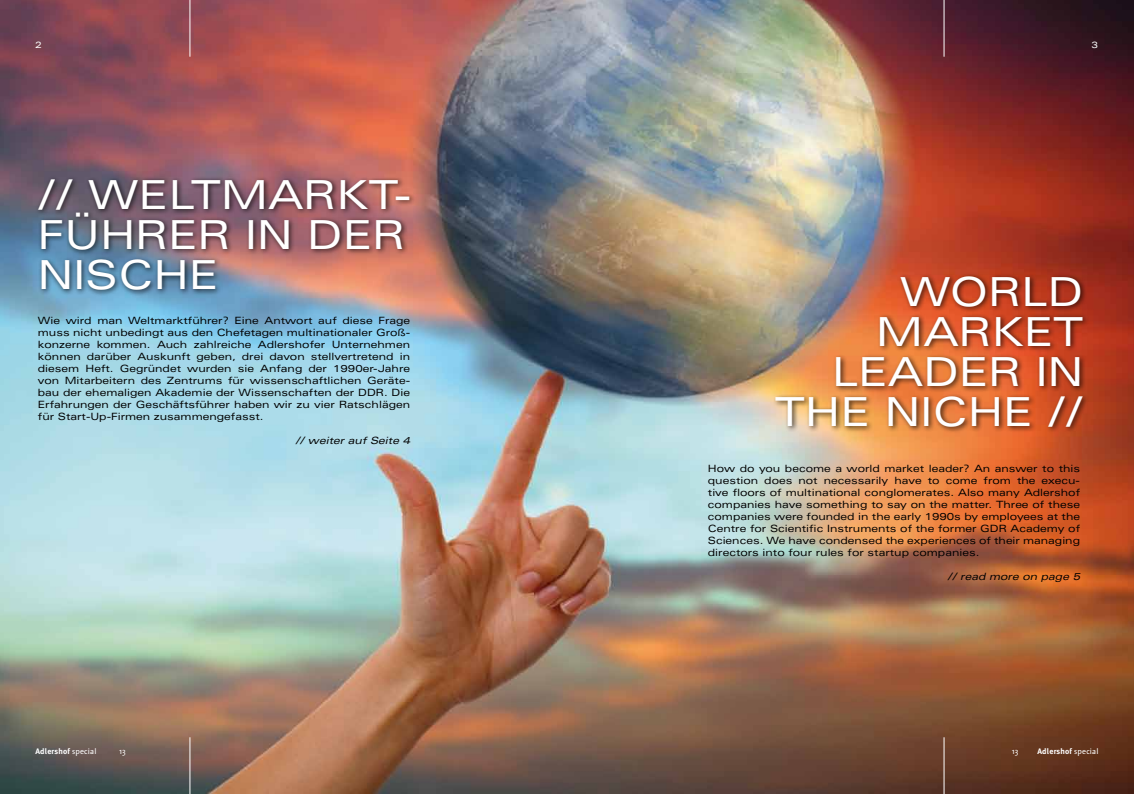
<style>
.page{position:relative;width:1134px;height:794px;background:#fff}
.page>*{position:absolute;margin:0;border:0;box-sizing:border-box;transform-origin:0 0}
.t1{font:expanded 40px/40px "Univers";color:#fff}
.t2{font:expanded 10px/12px "Univers";color:#000;text-align:justify}
.t3{font:italic expanded 10px "Univers";color:#000}
.t4{font:expanded 9px "Univers";color:#fff}
.t5{font:700 8px "Meta Plus";letter-spacing:.02em;color:#fff}
.t6{font:8px "Thesis Sans";color:#fff}
.s1{font-family:"Thesis Sans";font-weight:400}
</style>
<div class="page">
<img style="left:0;top:0;width:1134px;height:794px">
<div style="left:35px;top:175px;width:381px;height:122px;background:#000;opacity:.75"></div>
<hr style="left:190px;top:0;width:1px;height:57px;background:#fff">
<hr style="left:190px;top:737px;width:1px;height:57px;background:#fff">
<hr style="left:944px;top:0;width:1px;height:57px;background:#fff">
<hr style="left:944px;top:737px;width:1px;height:57px;background:#fff">
<div style="left:772px;top:272px;width:318px;height:162px;background:#000;opacity:.75"></div>
<p class="t4" style="left:35px;top:39px;width:8px">2</p>
<h1 class="t1" style="left:38px;top:174px;width:375px">// Weltmarkt&shy;führer in der<br>Nische</h1>
<p class="t2" style="left:38px;top:314px;width:374px">Wie wird man Weltmarktführer? E ine Antwort auf diese Frage muss nicht unbedingt aus den Chefetagen multinationaler G roß&shy;konzerne kommen. Auch zahlreiche Adlershofer U nternehmen können darüber Auskunft geben, drei davon stellvertretend in diesem Heft. Gegründet wurden sie Anfang der 1990er-Jahre von M itarbeitern des Zentrums für wissenschaftlichen Geräte&shy;bau der ehemaligen Akademie der Wissenschaften der DDR</p>
<p class="t2" style="left:38px;top:386px;width:374px;text-indent:346px">. Die E rfahrungen der Geschäftsführer haben wir zu vier Ratschlägen für Start-U p-Firmen zusammengefasst.</p>
<p class="t3" style="left:295px;top:434px;width:116px">// weiter auf Seite 4</p>
<p class="t5" style="left:35px;top:746px;width:63px">Adlershof <span class="s1">special</span></p>
<p class="t6" style="left:119px;top:747px;width:8px">13</p>
<p class="t4" style="left:1091px;top:39px;width:8px">3</p>
<h1 class="t1" style="left:775px;top:271px;width:309px;text-align:right">World market leader in the niche //</h1>
<p class="t2" style="left:708px;top:462px;width:374px">H ow do you become a world market leader? An answer to this question does not necessarily have to come from the execu&shy;tive floors of multinational conglomerates. Also many Adlershof companies have something to say on the matter. Three of these companies were founded in the early 1990s by employees at the Centre for Scientific I nstruments of the former GDR</p>
<p class="t2" style="left:708px;top:522px;width:374px;text-indent:303px">Academy of Sciences. We have condensed the experiences of their managing directors into four rules for startup companies.</p>
<p class="t3" style="left:948px;top:570px;width:134px">// read more on page 5</p>
<p class="t6" style="left:1012px;top:747px;width:8px">13</p>
<p class="t5" style="left:1037px;top:746px;width:63px">Adlershof <span class="s1">special</span></p>
</div>
